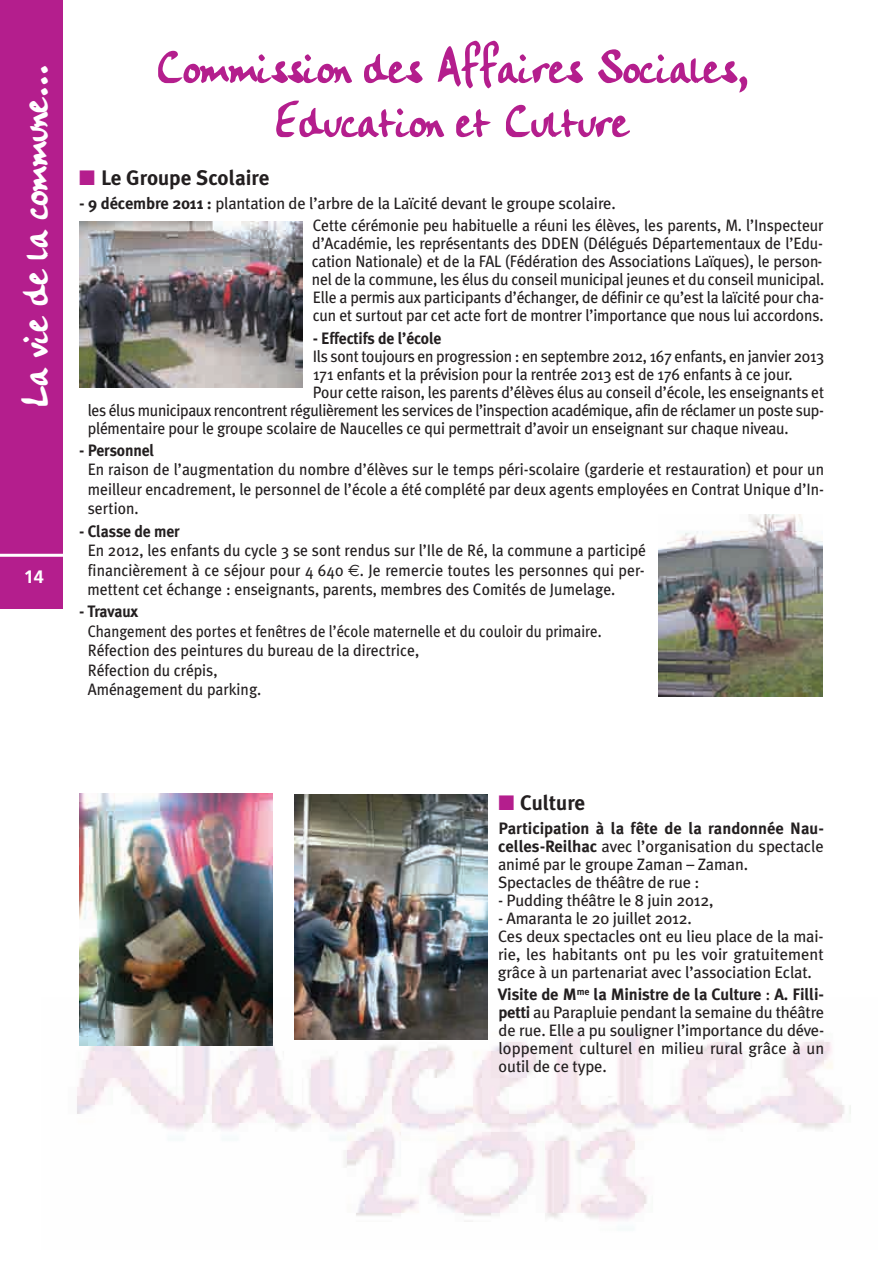
<style>
.page{position:relative;width:889px;height:1268px;background:#fff}
.page>*{position:absolute;margin:0;border:0;box-sizing:border-box;transform-origin:0 0}
.t1{font:52.5px/54px "City Art Script SSK";color:#b41e8d;text-align:center}
.t2{font:45px "City Art Script SSK";letter-spacing:-.01em;color:#fff}
.t3{font:700 21px "Meta Plus";color:#231f20}
.t4{font:700 18px "Frutiger";color:#fff}
.t5{font:16.5px/18px "Meta Plus";letter-spacing:-.01em;color:#231f20;text-align:justify;scale:.95 1}
.t6{font:16.5px/18px "Meta Plus";letter-spacing:-.01em;color:#231f20}
.t7{font:16.5px/19.5px "Meta Plus";letter-spacing:-.01em;color:#231f20;scale:.9 1}
.t8{font:700 16.5px "Meta Plus";letter-spacing:-.01em;color:#231f20;scale:.95 1}
.s1{color:#b41e8d}
.s2{font-weight:700}
.s3{font-family:"Euro Sans"}
</style>
<div class="page">
<img style="left:77px;top:997px;width:774px;height:225px">
<div style="left:0;top:0;width:63px;height:609px;background:#b41e8d"></div>
<hr style="left:0;top:554px;width:73px;height:3px;background:#fff">
<img style="left:658px;top:514px;width:163px;height:182px">
<img style="left:79px;top:222px;width:223px;height:165px">
<img style="left:79px;top:794px;width:193px;height:252px">
<img style="left:294px;top:794px;width:193px;height:245px">
<h2 class="t2" style="left:6px;top:408px;width:345px;rotate:-90deg">La vie de la commune...</h2>
<p class="t4" style="left:24px;top:569px;width:21px">14</p>
<h1 class="t1" style="left:155px;top:38px;width:593px">Commission des Affaires Sociales,<br>Education et Culture</h1>
<p class="t3" style="left:79px;top:165px;width:192px"><span class="s1">■</span> Le Groupe Scolaire</p>
<p class="t6" style="left:312px;top:192px;width:512px;line-height:22.2px;text-indent:-233px"><span class="s2">- 9 décembre 2011 :</span> plantation de l’arbre de la Laïcité devant le groupe scolaire.<br>Cette cérémonie peu habituelle a réuni les élèves, les parents, M. l’Inspecteur</p>
<p class="t5" style="left:311px;top:235px;width:540px">d’Académie, les représentants des DDEN (Délégués Départementaux de l’Edu&shy;cation Nationale) et de la FAL (Fédération des Associations Laïques), le person&shy;nel de la commune, les élus du conseil municipal jeunes et du conseil municipal.<br>Elle a permis aux participants d’échanger, de définir ce qu’est la laïcité pour cha&shy;cun et surtout par cet acte fort de montrer l’importance que nous lui accordons.</p>
<p class="t8" style="left:312px;top:328px;width:137px">- Effectifs de l’école</p>
<p class="t5" style="left:312px;top:347px;width:540px">Ils sont toujours en progression : en septembre 2012, 167 enfants, en janvier 2013</p>
<p class="t5" style="left:313px;top:365px;width:506px">171 enfants et la prévision pour la rentrée 2013 est de 176 enfants à ce jour.</p>
<p class="t5" style="left:312px;top:383px;width:539px">Pour cette raison, les parents d’élèves élus au conseil d’école, les enseignants et</p>
<p class="t5" style="left:88px;top:401px;width:776px">les élus municipaux rencontrent régulièrement les services de l’inspection académique, afin de réclamer un poste sup-</p>
<p class="t5" style="left:88px;top:419px;width:739px">plémentaire pour le groupe scolaire de Naucelles ce qui permettrait d’avoir un enseignant sur chaque niveau.</p>
<p class="t8" style="left:79px;top:440px;width:80px">- Personnel</p>
<p class="t5" style="left:88px;top:460px;width:776px;line-height:19.5px">En raison de l’augmentation du nombre d’élèves sur le temps péri-scolaire (garderie et restauration) et pour un meilleur encadrement, le personnel de l’école a été complété par deux agents employées en Contrat Unique d’In&shy;sertion.</p>
<p class="t8" style="left:79px;top:521px;width:107px">- Classe de mer</p>
<p class="t5" style="left:87px;top:541px;width:589px;line-height:19.5px">En 2012, les enfants du cycle 3 se sont rendus sur l’Ile de Ré, la commune a participé financièrement à ce séjour pour 4 640 <span class="s3">€</span>. Je remercie toutes les personnes qui per&shy;mettent cet échange : enseignants, parents, membres des Comités de Jumelage.</p>
<p class="t8" style="left:79px;top:602px;width:64px">- Travaux</p>
<p class="t7" style="left:88px;top:621px;width:572px">Changement des portes et fenêtres de l’école maternelle et du couloir du primaire.<br>Réfection des peintures du bureau de la directrice,<br>Réfection du crépis,<br>Aménagement du parking.</p>
<p class="t3" style="left:498px;top:790px;width:88px"><span class="s1">■</span> Culture</p>
<p class="t6" style="left:497px;top:819px;width:327px"><span class="s2">Participation à la fête de la randonnée Nau&shy;celles-Reilhac</span> avec l’organisation du spectacle animé par le groupe Zaman – Zaman.<br>Spectacles de théâtre de rue :</p>
<p class="t6" style="left:497px;top:891px;width:217px">- Pudding théâtre le 8 juin 2012,</p>
<p class="t6" style="left:497px;top:909px;width:327px">- Amaranta le 20 juillet 2012.<br>Ces deux spectacles ont eu lieu place de la mai&shy;rie, les habitants ont pu les voir gratuitement grâce à un partenariat avec l’association Eclat.</p>
<p class="t6" style="left:497px;top:986px;width:328px;text-align:justify"><span class="s2">Visite de M</span><sup>me</sup> <span class="s2">la Ministre de la Culture</span> : <span class="s2">A. Filli&shy;petti</span> au Parapluie pendant la semaine du théâtre de rue. Elle a pu souligner l’importance du déve&shy;loppement culturel en milieu rural grâce à un outil de ce type.</p>
</div>
